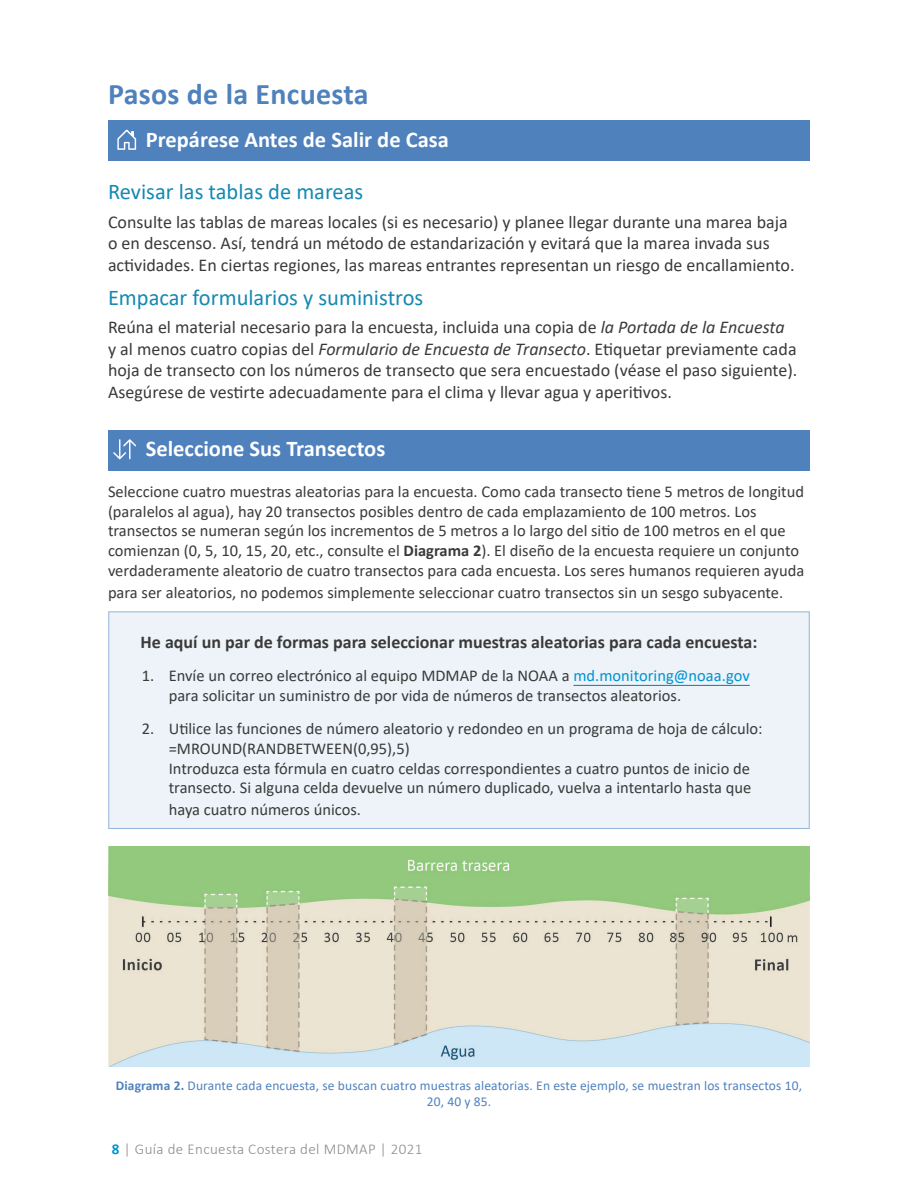
<style>
.page{position:relative;width:918px;height:1188px;background:#fff}
.page>*{position:absolute;margin:0;border:0;box-sizing:border-box;transform-origin:0 0}
.Section_title{font:700 30px "Calibri";letter-spacing:.01em;color:#4f81bd}
.Section_subtitle{font:22.5px "Calibri";color:#1589b2}
.white_bar_subtitle{font:700 22.5px "Calibri";color:#fff}
.Section_subtitle-2{font:18px/21.6px "Calibri";color:#3a3a3a}
.Paragraph_Style_1{font:700 18px "Calibri";color:#3a3a3a}
.Paragraph_Style_1-2{font:16.5px/19.8px "Calibri";color:#3a3a3a}
.t1{font:300 15px "Calibri";letter-spacing:.025em;color:#8a8a8a}
.image_caption{font:13.5px/16.2px "Calibri";letter-spacing:.01em;color:#4f81bd;text-align:center}
.s1{font-style:italic}
.s2{font-weight:700}
.s3{color:#0093d0}
.s4{font-weight:700;color:#0093d0}
</style>
<div class="page">
<div style="left:108px;top:611px;width:702px;height:218px;background:#edf3f8;border:1px solid #95b4d7"></div>
<hr style="left:573px;top:685px;width:177px;height:1px;background:#0093d0">
<div style="left:108px;top:121px;width:702px;height:40px;background:#4f81bd"></div>
<div style="left:108px;top:430px;width:702px;height:40px;background:#4f81bd"></div>
<img style="left:108px;top:847px;width:702px;height:220px">
<svg style="left:117px;top:130px;width:19px;height:20px"></svg>
<svg style="left:113px;top:439px;width:23px;height:20px"></svg>
<p class="Section_title" style="left:108px;top:72px;width:262px">Pasos de la Encuesta</p>
<p class="white_bar_subtitle" style="left:146px;top:124px;width:305px">Prepárese Antes de Salir de Casa</p>
<p class="Section_subtitle" style="left:108px;top:176px;width:257px">Revisar las tablas de mareas</p>
<p class="Section_subtitle-2" style="left:108px;top:211px;width:688px">Consulte las tablas de mareas locales (si es necesario) y planee llegar durante una marea baja o en descenso. Así, tendrá un método de estandarización y evitará que la marea invada sus actividades. En ciertas regiones, las mareas entrantes representan un riesgo de encallamiento.</p>
<p class="Section_subtitle" style="left:108px;top:282px;width:317px">Empacar formularios y suministros</p>
<p class="Section_subtitle-2" style="left:108px;top:316px;width:691px">Reúna el material necesario para la encuesta, incluida una copia de <span class="s1">la Portada de la Encuesta<br></span>y al menos cuatro copias del <span class="s1">Formulario de Encuesta de Transecto</span>. Etiquetar previamente cada hoja de transecto con los números de transecto que sera encuestado (véase el paso siguiente).<br>Asegúrese de vestirte adecuadamente para el clima y llevar agua y aperitivos.</p>
<p class="white_bar_subtitle" style="left:146px;top:433px;width:241px">Seleccione Sus Transectos</p>
<p class="Paragraph_Style_1-2" style="left:108px;top:481px;width:698px">Seleccione cuatro muestras aleatorias para la encuesta. Como cada transecto tiene 5 metros de longitud (paralelos al agua), hay 20 transectos posibles dentro de cada emplazamiento de 100 metros. Los transectos se numeran según los incrementos de 5 metros a lo largo del sitio de 100 metros en el que comienzan (0, 5, 10, 15, 20, etc., consulte el <span class="s2">Diagrama 2</span>). El diseño de la encuesta requiere un conjunto verdaderamente aleatorio de cuatro transectos para cada encuesta. Los seres humanos requieren ayuda</p>
<p class="Paragraph_Style_1-2" style="left:108px;top:582px;width:677px">para ser aleatorios, no podemos simplemente seleccionar cuatro transectos sin un sesgo subyacente.</p>
<p class="Paragraph_Style_1" style="left:141px;top:629px;width:618px">He aquí un par de formas para seleccionar muestras aleatorias para cada encuesta:</p>
<p class="Paragraph_Style_1-2" style="left:169px;top:665px;width:583px;text-indent:-27px">1. Envíe un correo electrónico al equipo MDMAP de la NOAA a <span class="s3">md.monitoring@noaa.gov </span>para solicitar un suministro de por vida de números de transectos aleatorios.</p>
<p class="Paragraph_Style_1-2" style="left:169px;top:718px;width:595px;text-indent:-27px">2. Utilice las funciones de número aleatorio y redondeo en un programa de hoja de cálculo: =MROUND(RANDBETWEEN(0,95),5)<br>Introduzca esta fórmula en cuatro celdas correspondientes a cuatro puntos de inicio de transecto. Si alguna celda devuelve un número duplicado, vuelva a intentarlo hasta que</p>
<p class="Paragraph_Style_1-2" style="left:169px;top:799px;width:194px">haya cuatro números únicos.</p>
<p class="image_caption" style="left:116px;top:1077px;width:688px"><span class="s2">Diagrama 2.</span> Durante cada encuesta, se buscan cuatro muestras aleatorias. En este ejemplo, se muestran los transectos 10,<br>20, 40 y 85.</p>
<p class="t1" style="left:112px;top:1140px;width:312px"><span class="s4">8</span> | Guía de Encuesta Costera del MDMAP | 2021</p>
</div>
